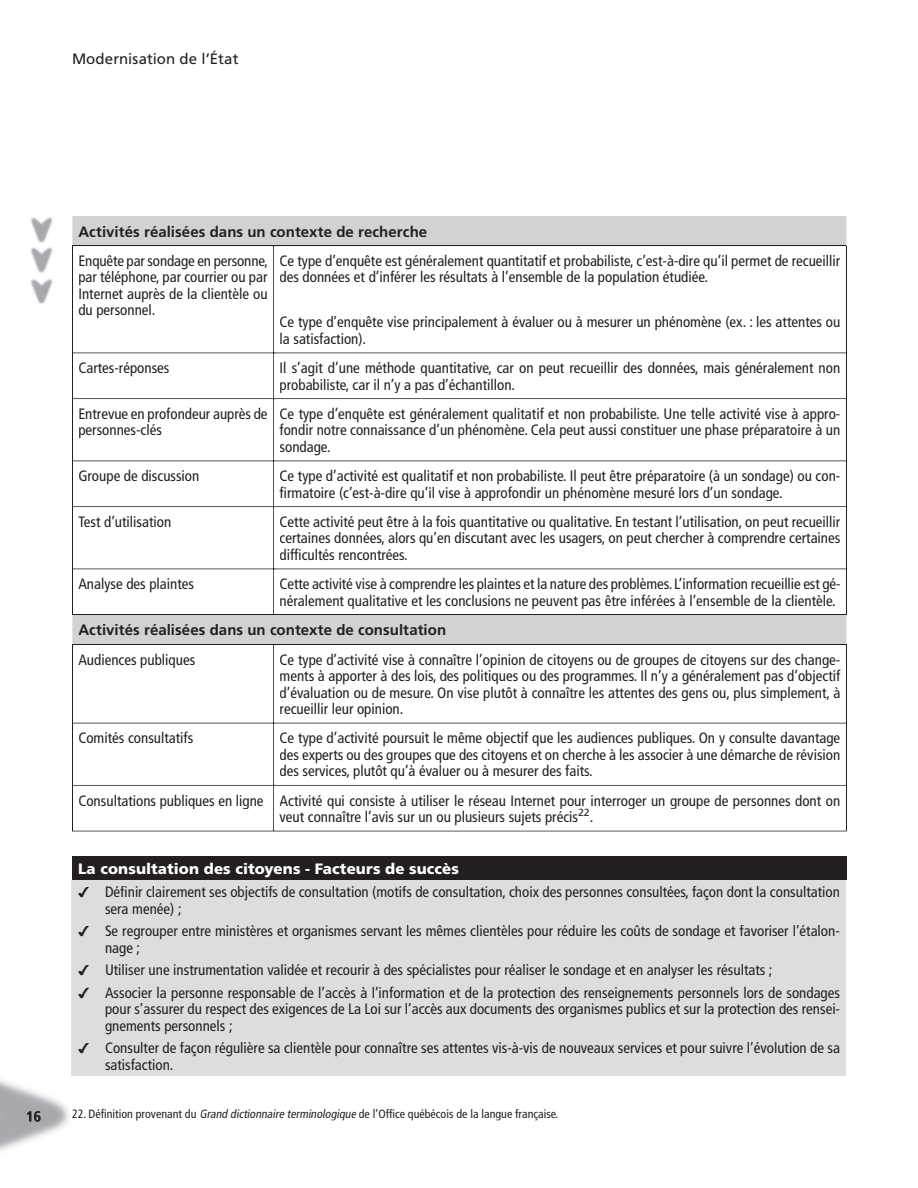
<style>
.page{position:relative;width:918px;height:1188px;background:#fff}
.page>*{position:absolute;margin:0;border:0;box-sizing:border-box;transform-origin:0 0}
.t1{font:condensed 15px/16.5px "Frutiger";color:#231f20}
.t2{font:700 15px "Frutiger";letter-spacing:.005em;color:#231f20}
.t3{font:15px "Frutiger";letter-spacing:.005em;color:#231f20}
.t4{font:condensed 12px "Frutiger";color:#231f20}
.s1{font-weight:900;font-stretch:normal;color:#fff}
.s2{font-family:"Monotype Sorts";font-stretch:normal;font-size:13.5px}
.s3{font-style:italic}
</style>
<div class="page">
<img style="left:30px;top:217px;width:23px;height:26px">
<img style="left:30px;top:247px;width:23px;height:26px">
<img style="left:30px;top:279px;width:23px;height:25px">
<img style="left:0;top:1071px;width:72px;height:80px">
<div style="left:72px;top:216px;width:774px;height:29px;background:#d1d2d4"></div>
<div style="left:72px;top:616px;width:774px;height:28px;background:#d1d2d4"></div>
<hr style="left:72px;top:615px;width:202px;height:1px;background:#231f20">
<hr style="left:274px;top:615px;width:572px;height:1px;background:#231f20">
<svg style="left:72px;top:245px;width:775px;height:370px"></svg>
<div style="left:79px;top:225px;width:348px;height:12px;background:#d1d2d4"></div>
<div style="left:80px;top:255px;width:188px;height:14px;background:#fff"></div>
<div style="left:79px;top:271px;width:189px;height:15px;background:#fff"></div>
<div style="left:80px;top:288px;width:188px;height:14px;background:#fff"></div>
<div style="left:79px;top:304px;width:75px;height:15px;background:#fff"></div>
<div style="left:280px;top:254px;width:560px;height:15px;background:#fff"></div>
<div style="left:280px;top:271px;width:427px;height:15px;background:#fff"></div>
<div style="left:280px;top:316px;width:560px;height:15px;background:#fff"></div>
<div style="left:281px;top:332px;width:84px;height:14px;background:#fff"></div>
<div style="left:79px;top:362px;width:90px;height:14px;background:#fff"></div>
<div style="left:281px;top:362px;width:559px;height:15px;background:#fff"></div>
<div style="left:280px;top:378px;width:235px;height:15px;background:#fff"></div>
<div style="left:80px;top:407px;width:188px;height:15px;background:#fff"></div>
<div style="left:79px;top:424px;width:82px;height:15px;background:#fff"></div>
<div style="left:280px;top:407px;width:560px;height:15px;background:#fff"></div>
<div style="left:280px;top:424px;width:560px;height:15px;background:#fff"></div>
<div style="left:280px;top:441px;width:50px;height:14px;background:#fff"></div>
<div style="left:79px;top:470px;width:120px;height:14px;background:#fff"></div>
<div style="left:280px;top:470px;width:560px;height:15px;background:#fff"></div>
<div style="left:280px;top:486px;width:502px;height:15px;background:#fff"></div>
<div style="left:79px;top:516px;width:91px;height:11px;background:#fff"></div>
<div style="left:280px;top:515px;width:560px;height:15px;background:#fff"></div>
<div style="left:280px;top:532px;width:560px;height:15px;background:#fff"></div>
<div style="left:280px;top:548px;width:127px;height:12px;background:#fff"></div>
<div style="left:78px;top:578px;width:116px;height:15px;background:#fff"></div>
<div style="left:280px;top:578px;width:560px;height:15px;background:#fff"></div>
<div style="left:280px;top:594px;width:555px;height:15px;background:#fff"></div>
<div style="left:79px;top:624px;width:366px;height:12px;background:#d1d2d4"></div>
<svg style="left:72px;top:644px;width:775px;height:188px"></svg>
<div style="left:72px;top:857px;width:774px;height:23px;background:#231f20"></div>
<div style="left:72px;top:880px;width:774px;height:196px;background:#dcdddf"></div>
<svg style="left:72px;top:1109px;width:7px;height:9px"></svg>
<img style="left:27px;top:1111px;width:14px;height:11px">
<p class="t3" style="left:72px;top:50px;width:168px">Modernisation de l’État</p>
<p class="t2" style="left:78px;top:223px;width:350px">Activités réalisées dans un contexte de recherche</p>
<p class="t1" style="left:78px;top:253px;width:191px;text-align:justify">Enquête par sondage en personne, par téléphone, par courrier ou par Internet auprès de la clientèle ou du personnel.</p>
<p class="t1" style="left:280px;top:253px;width:562px">Ce type d’enquête est généralement quantitatif et probabiliste, c’est-à-dire qu’il permet de recueillir des données et d’inférer les résultats à l’ensemble de la population étudiée.</p>
<p class="t1" style="left:280px;top:314px;width:562px">Ce type d’enquête vise principalement à évaluer ou à mesurer un phénomène (ex. : les attentes ou la satisfaction).</p>
<p class="t1" style="left:78px;top:360px;width:93px">Cartes-réponses</p>
<p class="t1" style="left:280px;top:360px;width:562px">Il s’agit d’une méthode quantitative, car on peut recueillir des données, mais généralement non probabiliste, car il n’y a pas d’échantillon.</p>
<p class="t1" style="left:78px;top:406px;width:191px">Entrevue en profondeur auprès de personnes-clés</p>
<p class="t1" style="left:280px;top:406px;width:562px;text-align:justify">Ce type d’enquête est généralement qualitatif et non probabiliste. Une telle activité vise à appro&shy;fondir notre connaissance d’un phénomène. Cela peut aussi constituer une phase préparatoire à un sondage.</p>
<p class="t1" style="left:78px;top:468px;width:123px">Groupe de discussion</p>
<p class="t1" style="left:280px;top:468px;width:562px">Ce type d’activité est qualitatif et non probabiliste. Il peut être préparatoire (à un sondage) ou con&shy;firmatoire (c’est-à-dire qu’il vise à approfondir un phénomène mesuré lors d’un sondage.</p>
<p class="t1" style="left:78px;top:514px;width:94px">Test d’utilisation</p>
<p class="t1" style="left:280px;top:514px;width:562px;text-align:justify">Cette activité peut être à la fois quantitative ou qualitative. En testant l’utilisation, on peut recueillir certaines données, alors qu’en discutant avec les usagers, on peut chercher à comprendre certaines difficultés rencontrées.</p>
<p class="t1" style="left:78px;top:576px;width:117px">Analyse des plaintes</p>
<p class="t1" style="left:280px;top:576px;width:563px">Cette activité vise à comprendre les plaintes et la nature des problèmes. L’information recueillie est gé&shy;néralement qualitative et les conclusions ne peuvent pas être inférées à l’ensemble de la clientèle.</p>
<p class="t2" style="left:78px;top:621px;width:369px">Activités réalisées dans un contexte de consultation</p>
<p class="t1" style="left:78px;top:651px;width:118px">Audiences publiques</p>
<p class="t1" style="left:280px;top:651px;width:562px;text-align:justify">Ce type d’activité vise à connaître l’opinion de citoyens ou de groupes de citoyens sur des change&shy;ments à apporter à des lois, des politiques ou des programmes. Il n’y a généralement pas d’objectif d’évaluation ou de mesure. On vise plutôt à connaître les attentes des gens ou, plus simplement, à recueillir leur opinion.</p>
<p class="t1" style="left:78px;top:730px;width:116px">Comités consultatifs</p>
<p class="t1" style="left:280px;top:730px;width:562px;text-align:justify">Ce type d’activité poursuit le même objectif que les audiences publiques. On y consulte davantage des experts ou des groupes que des citoyens et on cherche à les associer à une démarche de révision des services, plutôt qu’à évaluer ou à mesurer des faits.</p>
<p class="t1" style="left:280px;top:792px;width:562px;text-indent:-201px">Consultations publiques en ligne Activité qui consiste à utiliser le réseau Internet pour interroger un groupe de personnes dont on veut connaître l’avis sur un ou plusieurs sujets précis<sup>22</sup>.</p>
<p class="t1" style="left:78px;top:858px;width:764px;line-height:23.2px"><span class="s1">La consultation des citoyens - Facteurs de succès<br></span><span class="s2">4</span> Définir clairement ses objectifs de consultation (motifs de consultation, choix des personnes consultées, façon dont la consultation</p>
<p class="t1" style="left:78px;top:898px;width:763px;line-height:22.5px;text-indent:27px">sera menée) ;<br><span class="s2">4</span> Se regrouper entre ministères et organismes servant les mêmes clientèles pour réduire les coûts de sondage et favoriser l’étalon-</p>
<p class="t1" style="left:78px;top:937px;width:764px;line-height:22.5px;text-indent:27px">nage ;<br><span class="s2">4</span> Utiliser une instrumentation validée et recourir à des spécialistes pour réaliser le sondage et en analyser les résultats ;<br><span class="s2">4</span> Associer la personne responsable de l’accès à l’information et de la protection des renseignements personnels lors de sondages</p>
<p class="t1" style="left:105px;top:1001px;width:737px">pour s’assurer du respect des exigences de La Loi sur l’accès aux documents des organismes publics et sur la protection des rensei&shy;gnements personnels ;</p>
<p class="t1" style="left:105px;top:1040px;width:737px;text-indent:-27px"><span class="s2">4</span> Consulter de façon régulière sa clientèle pour connaître ses attentes vis-à-vis de nouveaux services et pour suivre l’évolution de sa satisfaction.</p>
<p class="t4" style="left:72px;top:1107px;width:488px">22. Définition provenant du <span class="s3">Grand dictionnaire terminologique</span> de l’Office québécois de la langue française.</p>
</div>
